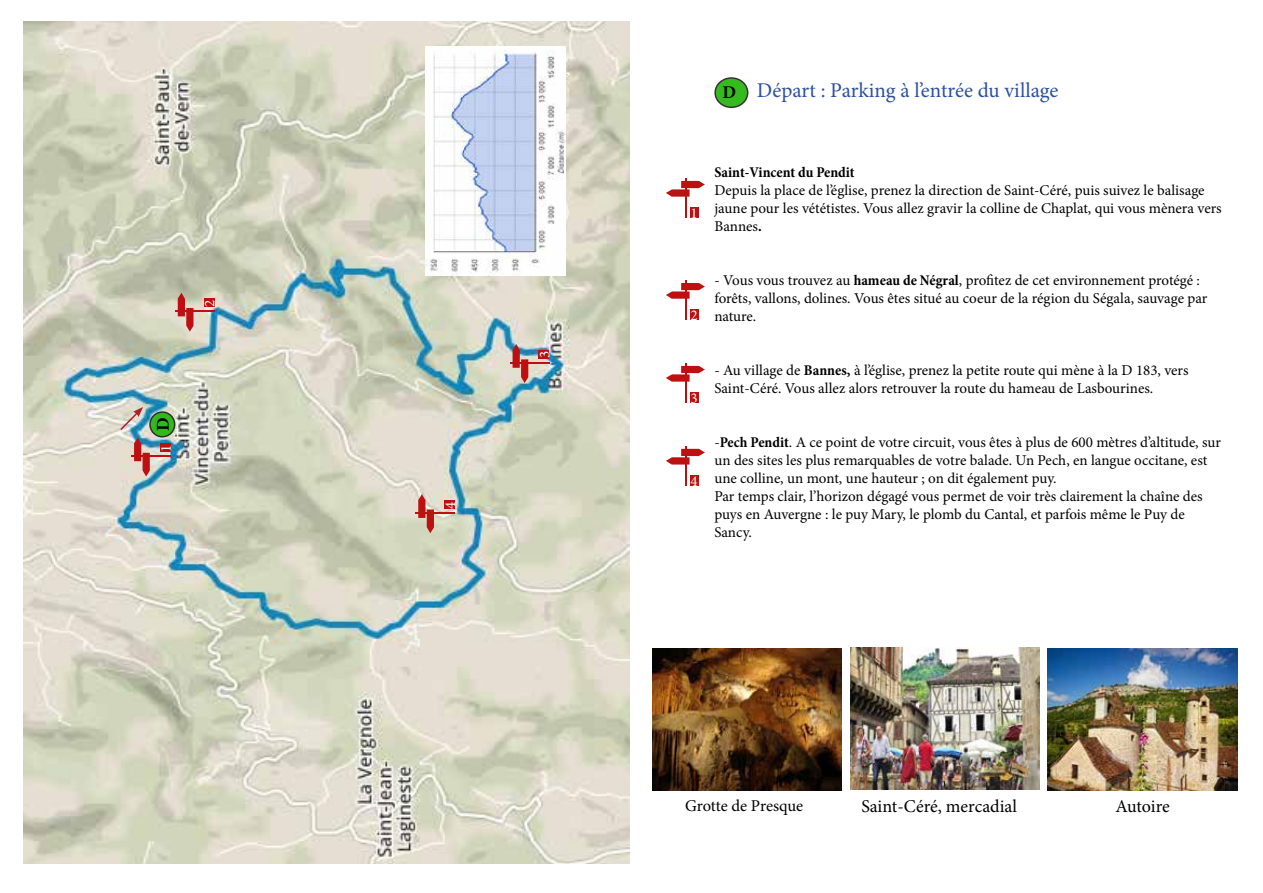
<style>
.page{position:relative;width:1263px;height:893px;background:#fff}
.page>*{position:absolute;margin:0;border:0;box-sizing:border-box;transform-origin:0 0}
.t1{font:21px "Minion Pro";color:#2b50a2}
.t2{font:18px "Minion Pro";color:#000}
.t3{font:700 18px "Minion Pro";color:#000}
.t4{font:16.5px "Minion Pro";letter-spacing:-.01em;color:#000}
.t5{font:15px/18px "Minion Pro";color:#000}
.t6{font:700 condensed 15px "Minion Pro";letter-spacing:-.005em;color:#000}
.t7{font:15px "Minion Pro";color:#fff}
.s1{font-weight:700;font-size:18px;color:#000}
.s2{font-weight:700;font-stretch:condensed}
</style>
<div class="page">
<svg style="left:715px;top:78px;width:33px;height:29px"></svg>
<div style="left:714px;top:77px;width:34px;height:31px;border:2px solid #241f21;border-radius:50%"></div>
<img style="left:23px;top:21px;width:606px;height:842px">
<svg style="left:150px;top:412px;width:25px;height:25px"></svg>
<div style="left:149px;top:411px;width:26px;height:26px;border:2px solid #241f21;border-radius:50%"></div>
<img style="left:652px;top:648px;width:190px;height:142px">
<img style="left:850px;top:647px;width:190px;height:143px">
<img style="left:1048px;top:648px;width:189px;height:142px">
<img style="left:425px;top:47px;width:140px;height:228px">
<svg style="left:666px;top:181px;width:39px;height:16px"></svg>
<hr style="left:685px;top:179px;width:2px;height:39px;background:#bc1011">
<div style="left:690px;top:207px;width:9px;height:11px;background:#bc1011"></div>
<svg style="left:666px;top:283px;width:39px;height:16px"></svg>
<hr style="left:685px;top:281px;width:2px;height:39px;background:#bc1011">
<div style="left:690px;top:309px;width:9px;height:11px;background:#bc1011"></div>
<svg style="left:666px;top:366px;width:39px;height:16px"></svg>
<hr style="left:685px;top:364px;width:2px;height:39px;background:#bc1011">
<div style="left:690px;top:392px;width:9px;height:11px;background:#bc1011"></div>
<svg style="left:666px;top:449px;width:39px;height:16px"></svg>
<hr style="left:685px;top:446px;width:2px;height:39px;background:#bc1011">
<div style="left:690px;top:475px;width:9px;height:11px;background:#bc1011"></div>
<svg style="left:119px;top:407px;width:31px;height:69px;background:#beb0ae"></svg>
<hr style="left:132px;top:455px;width:39px;height:2px;background:#bc1011">
<div style="left:160px;top:443px;width:11px;height:9px;background:#bc1011"></div>
<svg style="left:178px;top:293px;width:15px;height:39px"></svg>
<hr style="left:175px;top:310px;width:39px;height:2px;background:#bc1011">
<div style="left:204px;top:298px;width:10px;height:9px;background:#bc1011"></div>
<svg style="left:513px;top:344px;width:15px;height:39px"></svg>
<hr style="left:510px;top:362px;width:39px;height:2px;background:#bc1011">
<div style="left:538px;top:350px;width:11px;height:8px;background:#bc1011"></div>
<svg style="left:418px;top:494px;width:16px;height:39px"></svg>
<hr style="left:416px;top:512px;width:39px;height:2px;background:#bc1011">
<div style="left:444px;top:500px;width:11px;height:9px;background:#bc1011"></div>
<p class="t7" style="left:200px;top:307px;width:9px;rotate:-90deg">2</p>
<p class="t3" style="left:150px;top:431px;width:15px;rotate:-90deg">D</p>
<p class="t7" style="left:156px;top:452px;width:9px;rotate:-90deg">1</p>
<p class="t7" style="left:440px;top:509px;width:9px;rotate:-90deg">4</p>
<p class="t7" style="left:534px;top:358px;width:9px;rotate:-90deg">3</p>
<h1 class="t1" style="left:722px;top:76px;width:337px"><span class="s1">D</span> Départ : Parking à l’entrée du village</h1>
<p class="t7" style="left:690px;top:203px;width:9px">1</p>
<p class="t6" style="left:714px;top:162px;width:142px">Saint-Vincent du Pendit</p>
<p class="t5" style="left:714px;top:182px;width:509px">Depuis la place de l’église, prenez la direction de Saint-Céré, puis suivez le balisage jaune pour les vététistes. Vous allez gravir la colline de Chaplat, qui vous mènera vers<br>Bannes<span class="s2">.</span></p>
<p class="t7" style="left:690px;top:305px;width:9px">2</p>
<p class="t5" style="left:714px;top:272px;width:494px">- Vous vous trouvez au <span class="s2">hameau de Négral</span>, profitez de cet environnement protégé : forêts, vallons, dolines. Vous êtes situé au coeur de la région du Ségala, sauvage par nature.</p>
<p class="t7" style="left:690px;top:388px;width:9px">3</p>
<p class="t7" style="left:690px;top:471px;width:9px">4</p>
<p class="t5" style="left:714px;top:362px;width:476px">- Au village de <span class="s2">Bannes,</span> à l’église, prenez la petite route qui mène à la D 183, vers<br>Saint-Céré. Vous allez alors retrouver la route du hameau de Lasbourines.</p>
<p class="t5" style="left:714px;top:434px;width:508px">-<span class="s2">Pech Pendit</span>. A ce point de votre circuit, vous êtes à plus de 600 mètres d’altitude, sur un des sites les plus remarquables de votre balade. Un Pech, en langue occitane, est une colline, un mont, une hauteur ; on dit également puy.<br>Par temps clair, l’horizon dégagé vous permet de voir très clairement la chaîne des puys en Auvergne : le puy Mary, le plomb du Cantal, et parfois même le Puy de Sancy.</p>
<p class="t4" style="left:685px;top:795px;width:120px">Grotte de Presque</p>
<p class="t2" style="left:861px;top:794px;width:157px">Saint-Céré, mercadial</p>
<p class="t2" style="left:1115px;top:794px;width:56px">Autoire</p>
</div>
